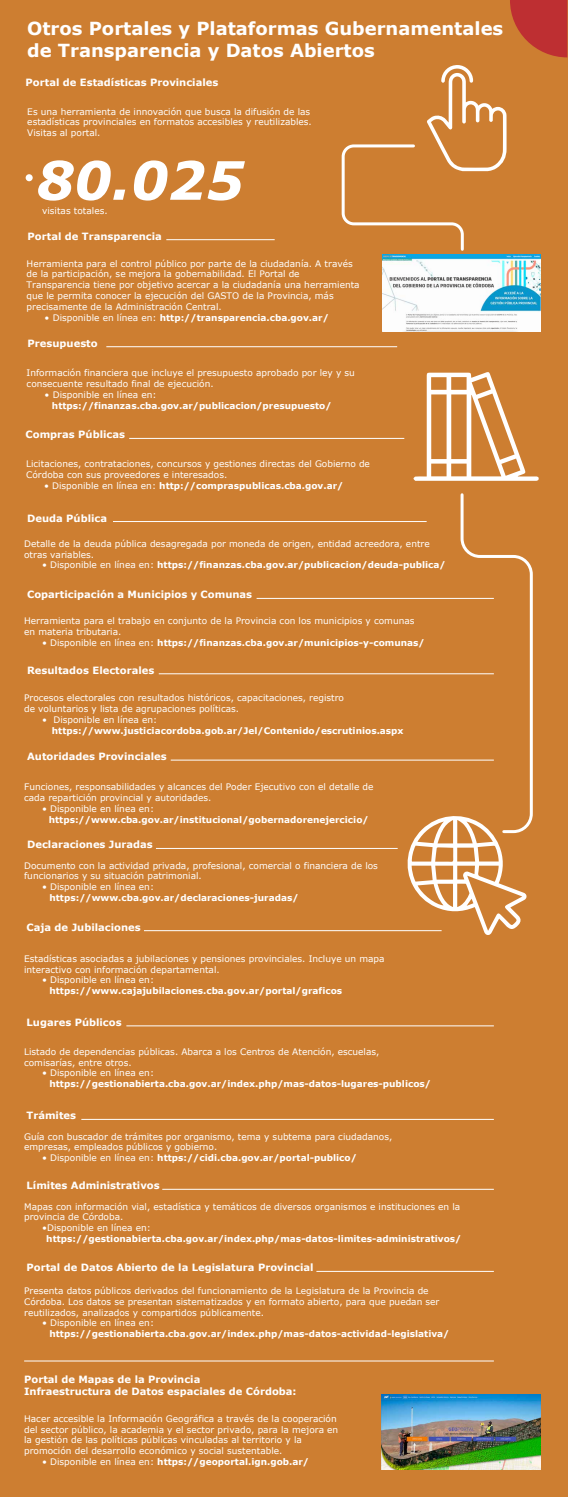
<style>
.page{position:relative;width:568px;height:1497px;background:#cd7e31}
.page>*{position:absolute;margin:0;border:0;box-sizing:border-box;transform-origin:0 0}
.t1{font:italic 700 53px "Verdana";color:#fff}
.t2{font:700 18px/21.6px "Verdana";color:#fff}
.t3{font:700 10px/12px "Verdana";color:#fff}
.t4{font:9px/10.8px "Verdana";color:#fff}
.t5{font:700 9px "Verdana";color:#fff}
.s1{font-weight:400}
</style>
<div class="page">
<svg style="left:510px;top:0;width:57px;height:57px"></svg>
<div style="left:26px;top:174px;width:7px;height:7px;background:#fff;border-radius:50%"></div>
<svg style="left:413px;top:372px;width:126px;height:109px"></svg>
<hr style="left:316px;top:1271px;width:178px;height:1px;background:#fff">
<hr style="left:24px;top:1361px;width:470px;height:1px;background:#fff">
<hr style="left:162px;top:1189px;width:332px;height:1px;background:#fff">
<hr style="left:81px;top:1119px;width:413px;height:1px;background:#fff">
<hr style="left:126px;top:1025px;width:368px;height:1px;background:#fff">
<hr style="left:144px;top:930px;width:298px;height:1px;background:#fff">
<hr style="left:156px;top:848px;width:242px;height:1px;background:#fff">
<hr style="left:171px;top:760px;width:323px;height:1px;background:#fff">
<hr style="left:159px;top:673px;width:335px;height:1px;background:#fff">
<hr style="left:257px;top:598px;width:237px;height:1px;background:#fff">
<hr style="left:113px;top:521px;width:314px;height:1px;background:#fff">
<hr style="left:129px;top:438px;width:275px;height:1px;background:#fff">
<hr style="left:106px;top:346px;width:291px;height:1px;background:#fff">
<hr style="left:166px;top:239px;width:109px;height:1px;background:#fff">
<svg style="left:341px;top:65px;width:166px;height:186px"></svg>
<svg style="left:403px;top:493px;width:130px;height:442px"></svg>
<img style="left:382px;top:1394px;width:159px;height:75px">
<img style="left:382px;top:254px;width:158px;height:77px">
<h2 class="t2" style="left:27px;top:18px;width:478px">Otros Portales y Plataformas Gubernamentales de Transparencia y Datos Abiertos</h2>
<p class="t3" style="left:26px;top:77px;width:194px">Portal de Estadísticas Provinciales</p>
<p class="t4" style="left:27px;top:106px;width:286px">Es una herramienta de innovación que busca la difusión de las estadísticas provinciales en formatos accesibles y reutilizables.<br>Visitas al portal.</p>
<h1 class="t1" style="left:36px;top:146px;width:209px">80.025</h1>
<p class="t4" style="left:42px;top:205px;width:67px">visitas totales.</p>
<p class="t3" style="left:28px;top:230px;width:136px">Portal de Transparencia</p>
<p class="t4" style="left:27px;top:258px;width:335px">Herramienta para el control público por parte de la ciudadanía. A través de la participación, se mejora la gobernabilidad. El Portal de Transparencia tiene por objetivo acercar a la ciudadanía una herramienta que le permita conocer la ejecución del GASTO de la Provincia, más precisamente de la Administración Central.</p>
<p class="t5" style="left:45px;top:311px;width:286px"><span class="s1">• Disponible en línea en:</span> http://transparencia.cba.gov.ar/</p>
<p class="t3" style="left:28px;top:337px;width:72px">Presupuesto</p>
<p class="t4" style="left:27px;top:368px;width:330px">Información financiera que incluye el presupuesto aprobado por ley y su consecuente resultado final de ejecución.</p>
<p class="t4" style="left:45px;top:389px;width:113px">• Disponible en línea en:</p>
<p class="t5" style="left:52px;top:400px;width:281px">https://finanzas.cba.gov.ar/publicacion/presupuesto/</p>
<p class="t3" style="left:26px;top:429px;width:101px">Compras Públicas</p>
<p class="t4" style="left:26px;top:458px;width:345px">Licitaciones, contrataciones, concursos y gestiones directas del Gobierno de<br>Córdoba con sus proveedores e interesados.</p>
<p class="t5" style="left:44px;top:479px;width:301px"><span class="s1">• Disponible en línea en:</span> http://compraspublicas.cba.gov.ar/</p>
<p class="t3" style="left:27px;top:512px;width:81px">Deuda Pública</p>
<p class="t4" style="left:24px;top:538px;width:407px">Detalle de la deuda pública desagregada por moneda de origen, entidad acreedora, entre otras variables.</p>
<p class="t5" style="left:42px;top:559px;width:405px"><span class="s1">• Disponible en línea en:</span> https://finanzas.cba.gov.ar/publicacion/deuda-publica/</p>
<p class="t3" style="left:27px;top:589px;width:227px">Coparticipación a Municipios y Comunas</p>
<p class="t4" style="left:24px;top:615px;width:392px">Herramienta para el trabajo en conjunto de la Provincia con los municipios y comunas en materia tributaria.</p>
<p class="t5" style="left:42px;top:636px;width:384px"><span class="s1">• Disponible en línea en:</span> https://finanzas.cba.gov.ar/municipios-y-comunas/</p>
<p class="t3" style="left:27px;top:664px;width:129px">Resultados Electorales</p>
<p class="t4" style="left:24px;top:693px;width:321px">Procesos electorales con resultados históricos, capacitaciones, registro de voluntarios y lista de agrupaciones políticas.</p>
<p class="t4" style="left:42px;top:714px;width:117px">• Disponible en línea en:</p>
<p class="t5" style="left:52px;top:725px;width:353px">https://www.justiciacordoba.gob.ar/Jel/Contenido/escrutinios.aspx</p>
<p class="t3" style="left:27px;top:750px;width:141px">Autoridades Provinciales</p>
<p class="t4" style="left:24px;top:782px;width:351px">Funciones, responsabilidades y alcances del Poder Ejecutivo con el detalle de cada repartición provincial y autoridades.</p>
<p class="t4" style="left:42px;top:803px;width:113px">• Disponible en línea en:</p>
<p class="t5" style="left:49px;top:814px;width:321px">https://www.cba.gov.ar/institucional/gobernadorenejercicio/</p>
<p class="t3" style="left:27px;top:839px;width:127px">Declaraciones Juradas</p>
<p class="t4" style="left:24px;top:860px;width:355px">Documento con la actividad privada, profesional, comercial o financiera de los funcionarios y su situación patrimonial.</p>
<p class="t4" style="left:42px;top:881px;width:113px">• Disponible en línea en:</p>
<p class="t5" style="left:49px;top:892px;width:251px">https://www.cba.gov.ar/declaraciones-juradas/</p>
<p class="t3" style="left:27px;top:921px;width:116px">Caja de Jubilaciones</p>
<p class="t4" style="left:24px;top:953px;width:362px">Estadísticas asociadas a jubilaciones y pensiones provinciales. Incluye un mapa interactivo con información departamental.</p>
<p class="t4" style="left:42px;top:975px;width:113px">• Disponible en línea en:</p>
<p class="t5" style="left:49px;top:985px;width:294px">https://www.cajajubilaciones.cba.gov.ar/portal/graficos</p>
<p class="t3" style="left:27px;top:1016px;width:97px">Lugares Públicos</p>
<p class="t4" style="left:24px;top:1046px;width:357px">Listado de dependencias públicas. Abarca a los Centros de Atención, escuelas, comisarías, entre otros.</p>
<p class="t4" style="left:42px;top:1068px;width:113px">• Disponible en línea en:</p>
<p class="t5" style="left:49px;top:1078px;width:383px">https://gestionabierta.cba.gov.ar/index.php/mas-datos-lugares-publicos/</p>
<p class="t3" style="left:27px;top:1110px;width:51px">Trámites</p>
<p class="t4" style="left:24px;top:1131px;width:370px">Guía con buscador de trámites por organismo, tema y subtema para ciudadanos, empresas, empleados públicos y gobierno.</p>
<p class="t5" style="left:42px;top:1152px;width:316px"><span class="s1">• Disponible en línea en:</span> https://cidi.cba.gov.ar/portal-publico/</p>
<p class="t3" style="left:27px;top:1180px;width:135px">Límites Administrativos</p>
<p class="t4" style="left:24px;top:1201px;width:438px">Mapas con información vial, estadística y temáticos de diversos organismos e instituciones en la provincia de Córdoba.</p>
<p class="t4" style="left:42px;top:1222px;width:110px">•Disponible en línea en:</p>
<p class="t5" style="left:46px;top:1233px;width:417px">https://gestionabierta.cba.gov.ar/index.php/mas-datos-limites-administrativos/</p>
<p class="t3" style="left:27px;top:1262px;width:289px">Portal de Datos Abierto de la Legislatura Provincial</p>
<p class="t4" style="left:24px;top:1285px;width:417px">Presenta datos públicos derivados del funcionamiento de la Legislatura de la Provincia de<br>Córdoba. Los datos se presentan sistematizados y en formato abierto, para que puedan ser reutilizados, analizados y compartidos públicamente.</p>
<p class="t4" style="left:42px;top:1318px;width:113px">• Disponible en línea en:</p>
<p class="t5" style="left:49px;top:1328px;width:402px">https://gestionabierta.cba.gov.ar/index.php/mas-datos-actividad-legislativa/</p>
<p class="t3" style="left:24px;top:1373px;width:274px">Portal de Mapas de la Provincia<br>Infraestructura de Datos espaciales de Córdoba:</p>
<p class="t4" style="left:24px;top:1413px;width:316px">Hacer accesible la Información Geográfica a través de la cooperación del sector público, la academia y el sector privado, para la mejora en la gestión de las políticas públicas vinculadas al territorio y la promoción del desarrollo económico y social sustentable.</p>
<p class="t5" style="left:42px;top:1456px;width:268px"><span class="s1">• Disponible en línea en:</span> https://geoportal.ign.gob.ar/</p>
</div>
